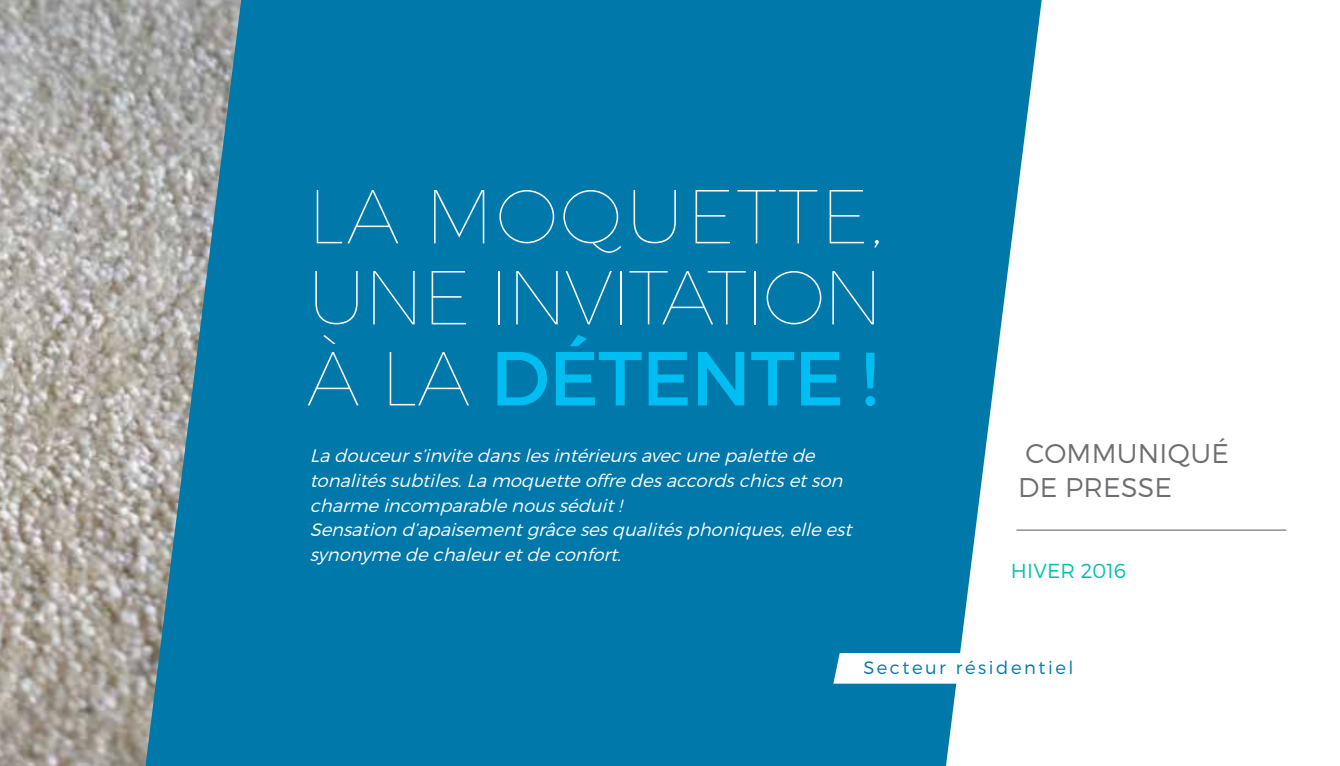
<style>
.page{position:relative;width:1340px;height:766px;background:#fff}
.page>*{position:absolute;margin:0;border:0;box-sizing:border-box;transform-origin:0 0}
.t1{font:100 76.27px/81px "Montserrat";letter-spacing:.02em;color:#fff;text-align:justify}
.t2{font:300 27px/33.8px "Montserrat";letter-spacing:.01em;color:#6d6e71}
.t3{font:300 20.25px "Montserrat";color:#00c2ac}
.t4{font:italic 300 18px/24.8px "Montserrat";letter-spacing:.005em;color:#fff}
.t5{font:300 18px "Montserrat";color:#0078aa}
.s1{font-weight:400;color:#00bef1}
</style>
<div class="page">
<div style="left:0;top:0;width:1339px;height:765px;background:#0078aa"></div>
<svg style="left:946px;top:0;width:393px;height:765px;background:#dfeef4"></svg>
<hr style="left:1016px;top:529px;width:270px;height:1px;background:#58595b">
<div style="left:833px;top:652px;width:349px;height:31px;background:#fff"></div>
<img style="left:0;top:0;width:241px;height:765px">
<h1 class="t1" style="left:307px;top:174px;width:578px">LA MOQUETTE, U NE INVITATION À LA <span class="s1">déTENTE !</span></h1>
<p class="t4" style="left:310px;top:443px;width:548px">La douceurs’invite danslesintérieursavec une palette de tonalitéssubtiles.La moquette offre desaccordschicsetson charme incomparable nousséduit!<br>Sensation d’apaisementgrâce sesqualitésphoniques,elle est synonyme de chaleuretde confort.</p>
<h2 class="t2" style="left:1018px;top:436px;width:212px">COMMUNIQUÉ<br>DE PRESSE</h2>
<p class="t3" style="left:1011px;top:558px;width:117px">HIVER 2016</p>
<p class="t5" style="left:863px;top:656px;width:212px">SECTEUR RÉSIDENTIEL</p>
</div>
